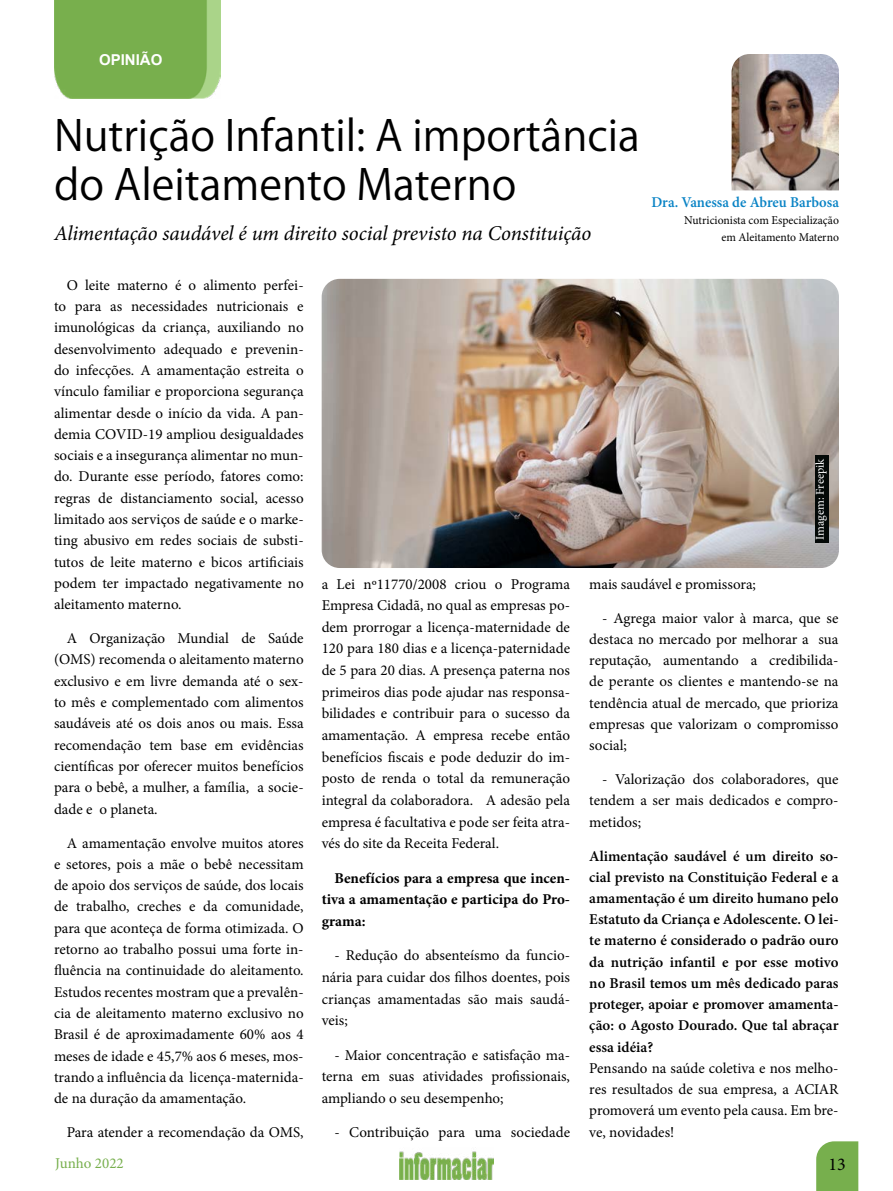
<style>
.page{position:relative;width:893px;height:1191px;background:#fff}
.page>*{position:absolute;margin:0;border:0;box-sizing:border-box;transform-origin:0 0}
.t1{font:42px/49.5px "Koz Go Pr 6 N";color:#000}
.t2{font:italic 21px "Minion Pro";letter-spacing:-.01em;color:#000}
.t3{font:18px "Minion Pro";color:#000}
.t4{font:15px/21.3px "Minion Pro";color:#000;text-align:justify}
.t5{font:600 15px/21.3px "Minion Pro";color:#000;text-align:justify}
.t6{font:700 15px/21.6px "Minion Pro";color:#000;text-align:justify}
.t7{font:600 15px "Minion Pro";color:#0983c5}
.t8{font:15px "Minion Pro";color:#77af4d}
.t9{font:700 15px "Arial";color:#fff}
.t10{font:12px/17px "Minion Pro";color:#000;text-align:right}
.t11{font:12px "Minion Pro";letter-spacing:-.005em;color:#fff}
</style>
<div class="page">
<svg style="left:816px;top:1141px;width:42px;height:50px"></svg>
<img style="left:399px;top:1151px;width:95px;height:28px">
<img style="left:732px;top:54px;width:107px;height:136px">
<img style="left:54px;top:0;width:167px;height:98px">
<img style="left:322px;top:279px;width:517px;height:289px">
<div style="left:815px;top:455px;width:13px;height:87px;background:#040907"></div>
<p class="t9" style="left:99px;top:49px;width:65px">OPINIÃO</p>
<h1 class="t1" style="left:54px;top:111px;width:587px">Nutrição Infantil: A importância do Aleitamento Materno</h1>
<h2 class="t2" style="left:54px;top:219px;width:539px">Alimentação saudável é um direito social previsto na Constituição</h2>
<p class="t7" style="left:651px;top:192px;width:189px">Dra. Vanessa de Abreu Barbosa</p>
<p class="t10" style="left:684px;top:212px;width:156px">Nutricionista com Especialização em Aleitamento Materno</p>
<p class="t4" style="left:54px;top:274px;width:251px;text-indent:13px">O leite materno é o alimento perfei&shy;to para as necessidades nutricionais e imunológicas da criança, auxiliando no desenvolvimento adequado e prevenin&shy;do infecções. A amamentação estreita o vínculo familiar e proporciona segurança alimentar desde o início da vida. A pan&shy;demia COVID-19 ampliou desigualdades sociais e a insegurança alimentar no mun&shy;do. Durante esse período, fatores como: regras de distanciamento social, acesso limitado aos serviços de saúde e o marke&shy;ting abusivo em redes sociais de substi&shy;tutos de leite materno e bicos artificiais podem ter impactado negativamente no aleitamento materno.</p>
<p class="t4" style="left:54px;top:628px;width:251px;text-indent:13px">A Organização Mundial de Saúde (OMS) recomenda o aleitamento materno exclusivo e em livre demanda até o sex&shy;to mês e complementado com alimentos saudáveis até os dois anos ou mais. Essa recomendação tem base em evidências científicas por oferecer muitos benefícios para o bebê, a mulher, a família, a socie&shy;dade e o planeta.</p>
<p class="t4" style="left:54px;top:832px;width:251px;text-indent:13px">A amamentação envolve muitos atores e setores, pois a mãe o bebê necessitam de apoio dos serviços de saúde, dos locais de trabalho, creches e da comunidade, para que aconteça de forma otimizada. O retorno ao trabalho possui uma forte in&shy;fluência na continuidade do aleitamento.<br>Estudos recentes mostram que a prevalên&shy;cia de aleitamento materno exclusivo no Brasil é de aproximadamente 60% aos 4 meses de idade e 45,7% aos 6 meses, mos&shy;trando a influência da licença-maternida&shy;de na duração da amamentação.</p>
<p class="t4" style="left:67px;top:1121px;width:238px">Para atender a recomendação da OMS,</p>
<p class="t4" style="left:322px;top:573px;width:250px">a Lei nº11770/2008 criou o Programa Empresa Cidadã, no qual as empresas po&shy;dem prorrogar a licença-maternidade de 120 para 180 dias e a licença-paternidade de 5 para 20 dias. A presença paterna nos primeiros dias pode ajudar nas responsa&shy;bilidades e contribuir para o sucesso da amamentação. A empresa recebe então benefícios fiscais e pode deduzir do im&shy;posto de renda o total da remuneração integral da colaboradora. A adesão pela empresa é facultativa e pode ser feita atra&shy;vés do site da Receita Federal.</p>
<p class="t6" style="left:322px;top:867px;width:250px;text-indent:13px">Benefícios para a empresa que incen&shy;tiva a amamentação e participa do Pro&shy;grama:</p>
<p class="t4" style="left:322px;top:944px;width:250px;text-indent:13px">- Redução do absenteísmo da funcio&shy;nária para cuidar dos filhos doentes, pois crianças amamentadas são mais saudá&shy;veis;</p>
<p class="t4" style="left:322px;top:1044px;width:250px;text-indent:13px">- Maior concentração e satisfação ma&shy;terna em suas atividades profissionais, ampliando o seu desempenho;</p>
<p class="t4" style="left:334px;top:1121px;width:237px">- Contribuição para uma sociedade</p>
<p class="t11" style="left:812px;top:540px;width:83px;rotate:-90deg">Imagem: Freepik</p>
<p class="t4" style="left:589px;top:573px;width:168px">mais saudável e promissora;</p>
<p class="t4" style="left:589px;top:607px;width:251px;text-indent:13px">- Agrega maior valor à marca, que se destaca no mercado por melhorar a sua reputação, aumentando a credibilida&shy;de perante os clientes e mantendo-se na tendência atual de mercado, que prioriza empresas que valorizam o compromisso social;</p>
<p class="t4" style="left:589px;top:768px;width:251px;text-indent:13px">- Valorização dos colaboradores, que tendem a ser mais dedicados e compro&shy;metidos;</p>
<p class="t5" style="left:589px;top:845px;width:251px">Alimentação saudável é um direito so&shy;cial previsto na Constituição Federal e a amamentação é um direito humano pelo Estatuto da Criança e Adolescente. O lei&shy;te materno é considerado o padrão ouro da nutrição infantil e por esse motivo no Brasil temos um mês dedicado paras proteger, apoiar e promover amamenta&shy;ção: o Agosto Dourado. Que tal abraçar essa idéia?</p>
<p class="t4" style="left:589px;top:1057px;width:251px">Pensando na saúde coletiva e nos melho&shy;res resultados de sua empresa, a ACIAR promoverá um evento pela causa. Em bre&shy;ve, novidades!</p>
<p class="t8" style="left:55px;top:1152px;width:70px">Junho 2022</p>
<p class="t3" style="left:829px;top:1152px;width:19px">13</p>
</div>
